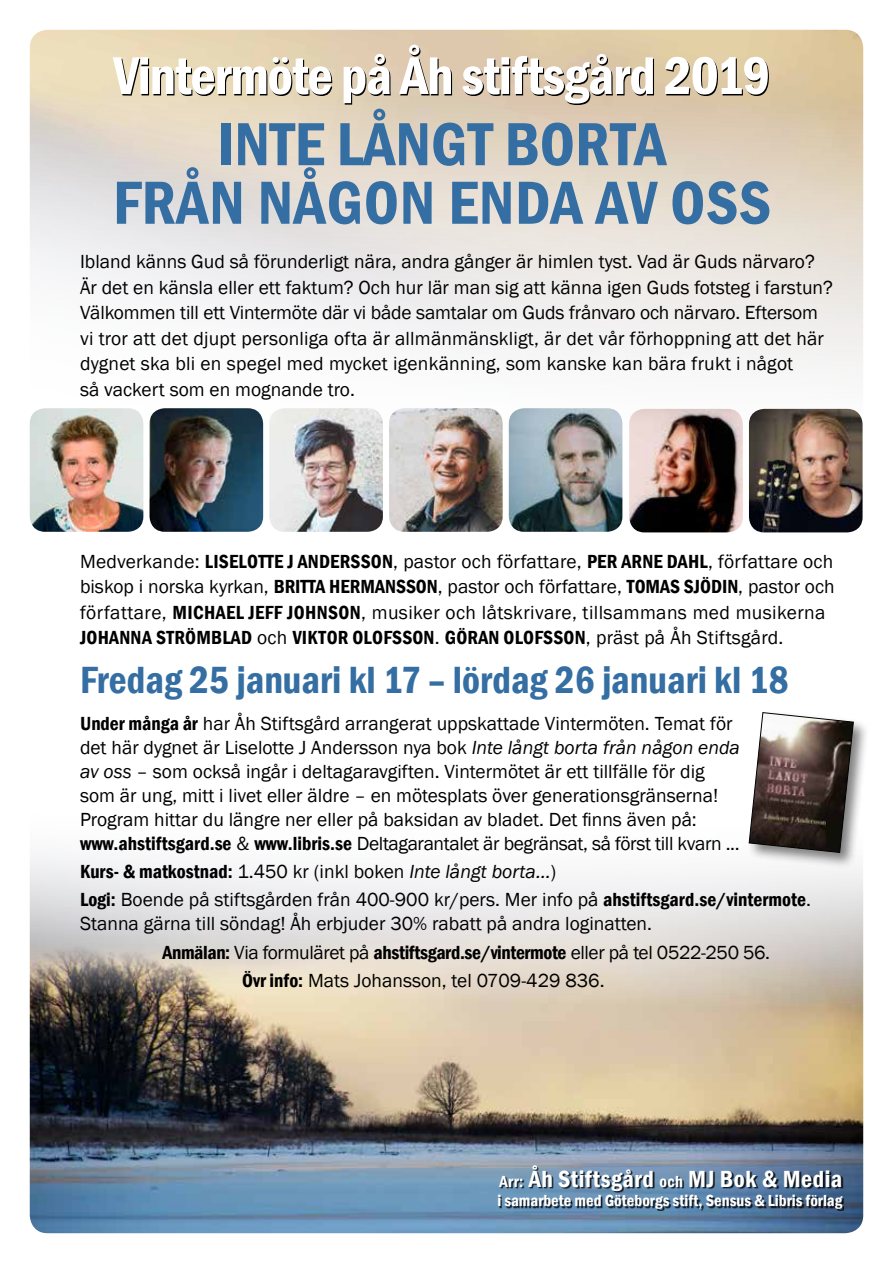
<style>
.page{position:relative;width:893px;height:1263px;background:#fff}
.page>*{position:absolute;margin:0;border:0;box-sizing:border-box;transform-origin:0 0}
.t1{font:600 condensed 63px/58.5px "Franklin Gothic";letter-spacing:.01em;color:#346ea2;text-align:center}
.t2{font:600 condensed 54.9px "Franklin Gothic";letter-spacing:-.02em;color:#000}
.t3{font:600 condensed 39px "Franklin Gothic";color:#346ea2}
.t4{font:600 condensed 24px "Franklin Gothic";letter-spacing:.02em;color:#fff}
.t5{font:19.5px/25.5px "Franklin Gothic";color:#000}
.t6{font:19.5px "Franklin Gothic";letter-spacing:-.02em;color:#000}
.t7{font:600 condensed 16.5px "Franklin Gothic";color:#fff}
.s1{font-weight:600;font-stretch:condensed}
.s2{font-style:italic}
.s3{font-size:16.5px}
</style>
<div class="page">
<img style="left:30px;top:856px;width:833px;height:377px">
<img style="left:30px;top:408px;width:113px;height:124px">
<img style="left:150px;top:408px;width:113px;height:124px">
<img style="left:509px;top:408px;width:113px;height:124px">
<img style="left:629px;top:409px;width:114px;height:123px">
<img style="left:749px;top:409px;width:114px;height:123px">
<img style="left:389px;top:408px;width:114px;height:124px">
<div style="left:499px;top:1167px;width:345px;height:43px;background:#000;opacity:.8"></div>
<img style="left:269px;top:408px;width:114px;height:124px">
<div style="left:747px;top:710px;width:123px;height:159px;background:#000;opacity:.5"></div>
<svg style="left:749px;top:712px;width:105px;height:141px;background:#6b605c"></svg>
<h2 class="t2" style="left:115px;top:40px;width:659px">Vintermöte på Åh stiftsgård 2019</h2>
<h1 class="t1" style="left:113px;top:114px;width:660px">INTE LÅNGT BORTA<br>FRÅN NÅGON ENDA AV OSS</h1>
<p class="t5" style="left:80px;top:250px;width:754px">Ibland känns Gud så förunderligt nära, andra gånger är himlen tyst. Vad är Guds närvaro?<br>Är det en känsla eller ett faktum? Och hur lär man sig att känna igen Guds fotsteg i farstun?<br>Välkommen till ett Vintermöte där vi både samtalar om Guds frånvaro och närvaro. Eftersom vi tror att det djupt personliga ofta är allmänmänskligt, är det vår förhoppning att det här dygnet ska bli en spegel med mycket igenkänning, som kanske kan bära frukt i något<br>så vackert som en mognande tro.</p>
<p class="t5" style="left:80px;top:549px;width:756px">Medverkande: <span class="s1">LISELOTTE J ANDERSSON</span>, pastor och författare, <span class="s1">PER ARNE DAHL</span>, författare och biskop i norska kyrkan, <span class="s1">BRITTA HERMANSSON</span>, pastor och författare, <span class="s1">TOMAS SJÖDIN</span>, pastor och författare, <span class="s1">MICHAEL JEFF JOHNSON</span>, musiker och låtskrivare, tillsammans med musikerna <span class="s1">JOHANNA STRÖMBLAD</span> och <span class="s1">VIKTOR OLOFSSON</span>. <span class="s1">GÖRAN OLOFSSON</span>, präst på Åh Stiftsgård.</p>
<h3 class="t3" style="left:80px;top:654px;width:710px">Fredag 25 januari kl 17 – lördag 26 januari kl 18</h3>
<p class="t5" style="left:80px;top:712px;width:661px;line-height:24px"><span class="s1">Under många år</span> har Åh Stiftsgård arrangerat uppskattade Vintermöten. Temat för det här dygnet är Liselotte J Andersson nya bok <span class="s2">Inte långt borta från någon enda av oss</span> – som också ingår i deltagaravgiften. Vintermötet är ett tillfälle för dig som är ung, mitt i livet eller äldre – en mötesplats över generationsgränserna!<br>Program hittar du längre ner eller på baksidan av bladet. Det finns även på: <span class="s1">www.ahstiftsgard.se</span> &amp; <span class="s1">www.libris.se</span> Deltagarantalet är begränsat, så först till kvarn ...</p>
<p class="t5" style="left:80px;top:858px;width:732px;line-height:28.2px"><span class="s1">Kurs- &amp; matkostnad:</span> 1.450 kr (inkl boken <span class="s2">Inte långt borta…</span>)<br><span class="s1">Logi:</span> Boende på stiftsgården från 400-900 kr/pers. Mer info på <span class="s1">ahstiftsgard.se/vintermote</span>.</p>
<p class="t5" style="left:80px;top:911px;width:573px">Stanna gärna till söndag! Åh erbjuder 30% rabatt på andra loginatten.</p>
<p class="t6" style="left:163px;top:940px;width:609px"><span class="s1">Anmälan:</span> Via formuläret på <span class="s1">ahstiftsgard.se/vintermote</span> eller på tel 0522-250 56.</p>
<p class="t5" style="left:242px;top:968px;width:364px"><span class="s1">Övr info:</span> Mats Johansson, tel 0709-429 836.</p>
<p class="t4" style="left:499px;top:1163px;width:344px"><span class="s3">Arr:</span> Åh Stiftsgård <span class="s3">och</span> MJ Bok &amp; Media</p>
<p class="t7" style="left:497px;top:1190px;width:347px">i samarbete med Göteborgs stift, Sensus &amp; Libris förlag</p>
</div>
